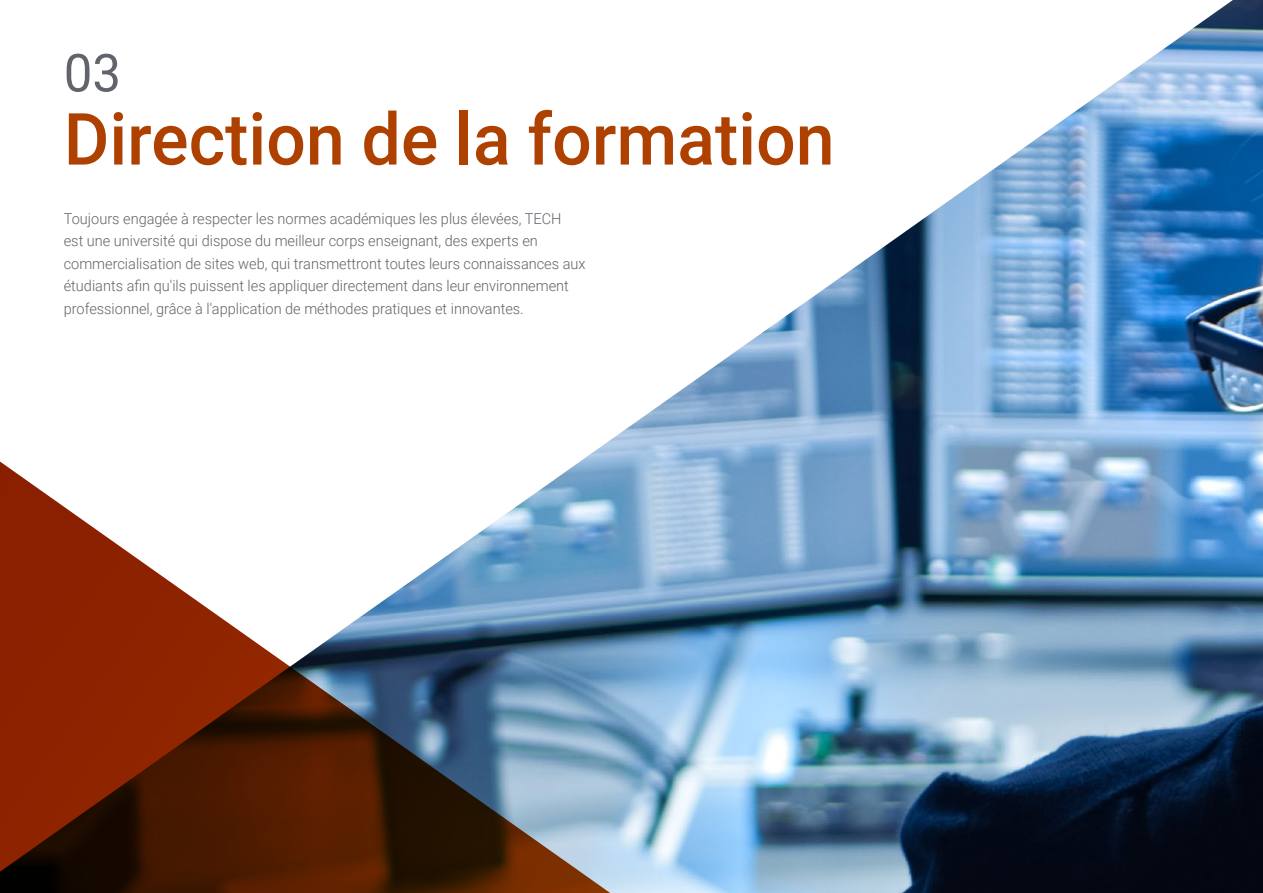
<style>
.page{position:relative;width:1263px;height:893px;background:#fff}
.page>*{position:absolute;margin:0;border:0;box-sizing:border-box;transform-origin:0 0}
.t1{font:500 72px "Roboto";color:#ae4000}
.t2{font:52.5px "Roboto";color:#61646a}
.t3{font:300 15px/22.5px "Roboto";color:#61646a}
</style>
<div class="page">
<img style="left:602px;top:0;width:661px;height:893px">
<svg style="left:0;top:446px;width:640px;height:447px"></svg>
<h2 class="t2" style="left:64px;top:36px;width:59px">03</h2>
<h1 class="t1" style="left:64px;top:89px;width:772px">Direction de la formation</h1>
<p class="t3" style="left:64px;top:207px;width:523px">Toujours engagée à respecter les normes académiques les plus élevées, TECH<br>est une université qui dispose du meilleur corps enseignant, des experts en commercialisation de sites web, qui transmettront toutes leurs connaissances aux étudiants afin qu'ils puissent les appliquer directement dans leur environnement professionnel, grâce à l'application de méthodes pratiques et innovantes.</p>
</div>
